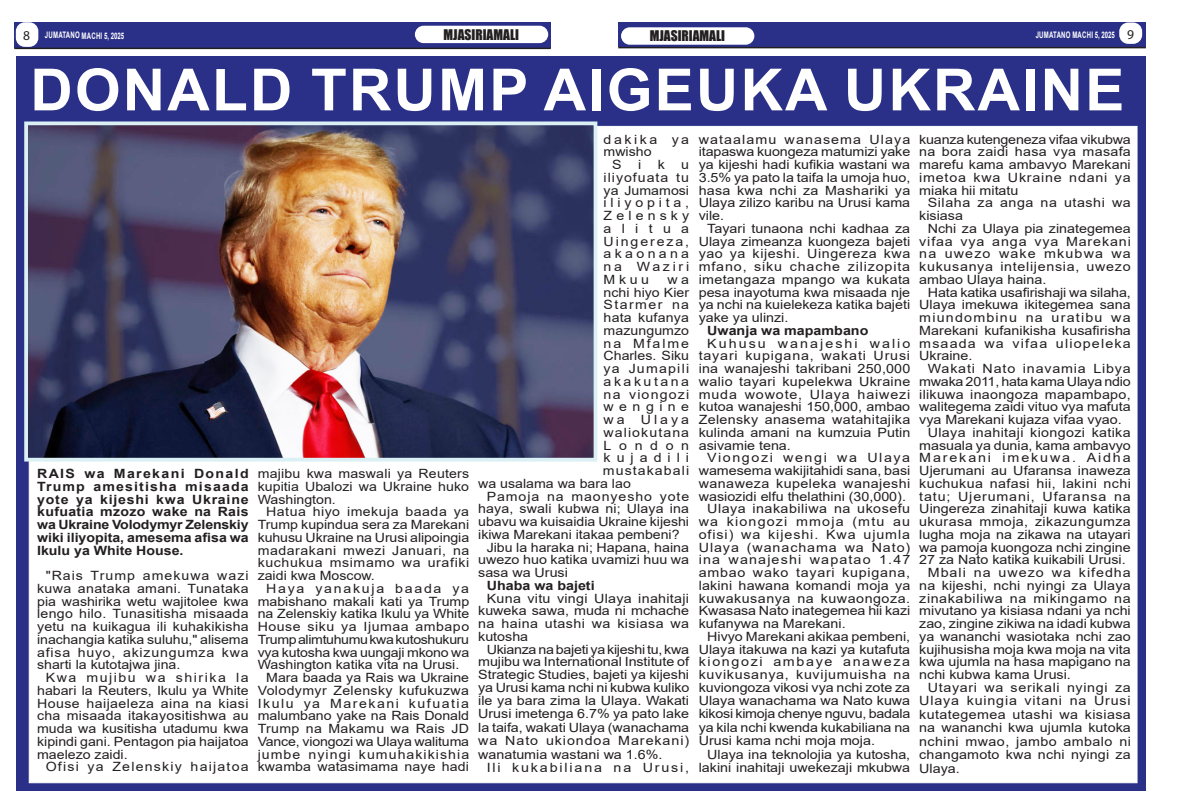
<style>
.page{position:relative;width:1191px;height:808px;background:#fff}
.page>*{position:absolute;margin:0;border:0;box-sizing:border-box;transform-origin:0 0}
.Headline{font:700 58.2px "Arial";letter-spacing:.035em;color:#fff}
.t1{font:13.5px "Impact";color:#231f20}
.t2{font:13.5px "Myriad Pro";color:#231f20}
.Bocy_text{font:12.75px/12.8px "Arial";color:#231f20;text-align:justify;scale:1.12 1}
.Bocy_text-2{font:12.75px/12.8px "Arial";color:#231f20;text-align:justify;scale:1.11 1}
.Bocy_text-3{font:700 12.75px/12.8px "Arial";color:#231f20;text-align:justify;scale:1.11 1}
.Bocy_text-4{font:700 12.75px "Arial";color:#231f20;scale:1.12 1}
.Bocy_text-5{font:12.75px/12.8px "Arial";letter-spacing:.04em;color:#231f20;scale:1.12 1}
.Bocy_text-6{font:12.75px "Arial";letter-spacing:.085em;color:#231f20;scale:1.11 1}
.Bocy_text-7{font:12.75px "Arial";letter-spacing:.075em;color:#231f20;scale:1.11 1}
.Bocy_text-8{font:12.75px "Arial";letter-spacing:.13em;color:#231f20;scale:1.12 1}
.Bocy_text-9{font:12.75px/12.8px "Arial";letter-spacing:.18em;color:#231f20;scale:1.11 1}
.Bocy_text-10{font:12.75px "Arial";letter-spacing:.425em;color:#231f20;scale:1.11 1}
.t3{font:700 9px "Arial";letter-spacing:.035em;color:#fff;scale:.67 1}
.s1{font-family:"Myriad Pro";font-weight:400;font-size:13.5px;color:#231f20}
</style>
<div class="page">
<div style="left:618px;top:22px;width:527px;height:25px;background:#2a3088"></div>
<div style="left:14px;top:22px;width:537px;height:26px;background:#2a3088"></div>
<div style="left:415px;top:26px;width:133px;height:17px;background:#fff;border-radius:9px"></div>
<div style="left:621px;top:27px;width:133px;height:18px;background:#fff;border-radius:9px"></div>
<hr style="left:14px;top:48px;width:537px;height:1px;background:#231f20">
<div style="left:16px;top:22px;width:22px;height:25px;background:#fff;border-radius:9px"></div>
<div style="left:1119px;top:23px;width:23px;height:21px;background:#fff;border-radius:9px"></div>
<hr style="left:618px;top:47px;width:527px;height:1px;background:#231f20">
<div style="left:16px;top:57px;width:1130px;height:734px;background:#2a3088"></div>
<div style="left:29px;top:126px;width:1108px;height:657px;background:#fff;border:1px solid #fff"></div>
<img style="left:29px;top:126px;width:563px;height:330px">
<div style="left:24px;top:121px;width:573px;height:340px;border:4px solid #daf0f4"></div>
<p class="t2" style="left:23px;top:27px;width:8px">8</p>
<p class="t1" style="left:443px;top:24px;width:77px">MJASIRIAMALI</p>
<p class="t1" style="left:649px;top:26px;width:77px">MJASIRIAMALI</p>
<p class="t3" style="left:45px;top:29px;width:120px">JUMATANO MACHI 5, 2025</p>
<p class="t3" style="left:1035px;top:28px;width:148px">JUMATANO MACHI 5, 2025 <span class="s1">9</span></p>
<p class="Headline" style="left:30px;top:49px;width:1095px">DONALD TRUMP AIGEUKA UKRAINE</p>
<p class="Bocy_text-3" style="left:37px;top:467px;width:192px">RAIS wa Marekani Donald Trump amesitisha misaada yote ya kijeshi kwa Ukraine kufuatia mzozo wake na Rais wa Ukraine Volodymyr Zelenskiy wiki iliyopita, amesema afisa wa Ikulu ya White House.</p>
<p class="Bocy_text-2" style="left:37px;top:569px;width:192px;text-indent:9px">"Rais Trump amekuwa wazi kuwa anataka amani. Tunataka pia washirika wetu wajitolee kwa lengo hilo. Tunasitisha misaada yetu na kuikagua ili kuhakikisha inachangia katika suluhu," alisema afisa huyo, akizungumza kwa sharti la kutotajwa jina.</p>
<p class="Bocy_text-2" style="left:37px;top:671px;width:192px;text-indent:9px">Kwa mujibu wa shirika la habari la Reuters, Ikulu ya White House haijaeleza aina na kiasi cha misaada itakayositishwa au muda wa kusitisha utadumu kwa kipindi gani. Pentagon pia haijatoa maelezo zaidi.</p>
<p class="Bocy_text-6" style="left:46px;top:758px;width:184px">Ofisi ya Zelenskiy haijatoa</p>
<p class="Bocy_text-2" style="left:258px;top:467px;width:192px">majibu kwa maswali ya Reuters kupitia Ubalozi wa Ukraine huko Washington.</p>
<p class="Bocy_text-2" style="left:258px;top:505px;width:192px;text-indent:9px">Hatua hiyo imekuja baada ya Trump kupindua sera za Marekani kuhusu Ukraine na Urusi alipoingia madarakani mwezi Januari, na kuchukua msimamo wa urafiki zaidi kwa Moscow.</p>
<p class="Bocy_text-2" style="left:258px;top:582px;width:192px;text-indent:9px">Haya yanakuja baada ya mabishano makali kati ya Trump na Zelenskiy katika Ikulu ya White House siku ya Ijumaa ambapo Trump alimtuhumu kwa kutoshukuru vya kutosha kwa uungaji mkono wa Washington katika vita na Urusi.</p>
<p class="Bocy_text-2" style="left:258px;top:671px;width:192px;text-indent:9px">Mara baada ya Rais wa Ukraine Volodymyr Zelensky kufukuzwa Ikulu ya Marekani kufuatia malumbano yake na Rais Donald Trump na Makamu wa Rais JD Vance, viongozi wa Ulaya walituma jumbe nyingi kumuhakikishia kwamba watasimama naye hadi</p>
<p class="Bocy_text-9" style="left:603px;top:133px;width:79px">dakika ya mwisho</p>
<p class="Bocy_text-2" style="left:612px;top:158px;width:10px">S</p>
<p class="Bocy_text-2" style="left:638px;top:158px;width:4px">i</p>
<p class="Bocy_text-2" style="left:657px;top:158px;width:8px">k</p>
<p class="Bocy_text-2" style="left:603px;top:158px;width:79px;text-indent:78px">u iliyofuata tu ya Jumamosi iliyopita, Zelensky alitua Uingereza, akaonana na Waziri Mkuu</p>
<p class="Bocy_text-2" style="left:603px;top:273px;width:79px;text-indent:64px">w a nchi hiyo Kier Starmer na hata kufanya mazungumzo na Mfalme Charles. Siku ya Jumapili akakutana na viongozi wengine wa</p>
<p class="Bocy_text-2" style="left:641px;top:413px;width:45px">Ulaya</p>
<p class="Bocy_text-7" style="left:603px;top:424px;width:79px">waliokutana</p>
<p class="Bocy_text-2" style="left:603px;top:439px;width:79px">London</p>
<p class="Bocy_text-10" style="left:603px;top:449px;width:78px">kujadili</p>
<p class="Bocy_text-7" style="left:603px;top:462px;width:79px">mustakabali</p>
<p class="Bocy_text-2" style="left:478px;top:477px;width:139px">wa usalama wa bara lao</p>
<p class="Bocy_text-2" style="left:478px;top:490px;width:192px;text-indent:9px">Pamoja na maonyesho yote haya, swali kubwa ni; Ulaya ina ubavu wa kuisaidia Ukraine kijeshi ikiwa Marekani itakaa pembeni?</p>
<p class="Bocy_text-2" style="left:478px;top:541px;width:191px;text-indent:9px">Jibu la haraka ni; Hapana, haina uwezo huo katika uvamizi huu wa sasa wa Urusi</p>
<p class="Bocy_text-4" style="left:487px;top:576px;width:98px">Uhaba wa bajeti</p>
<p class="Bocy_text" style="left:478px;top:592px;width:190px;text-indent:9px">Kuna vitu vingi Ulaya inahitaji kuweka sawa, muda ni mchache na haina utashi wa kisiasa wa kutosha</p>
<p class="Bocy_text" style="left:478px;top:642px;width:190px;line-height:13.1px;text-indent:9px">Ukianza na bajeti ya kijeshi tu, kwa mujibu wa International Institute of Strategic Studies, bajeti ya kijeshi ya Urusi kama nchi ni kubwa kuliko ile ya bara zima la Ulaya. Wakati Urusi imetenga 6.7% ya pato lake la taifa, wakati Ulaya (wanachama wa Nato ukiondoa Marekani) wanatumia wastani wa 1.6%.</p>
<p class="Bocy_text-8" style="left:487px;top:759px;width:182px">Ili kukabiliana na Urusi,</p>
<p class="Bocy_text" style="left:698px;top:133px;width:190px">wataalamu wanasema Ulaya itapaswa kuongeza matumizi yake ya kijeshi hadi kufikia wastani wa 3.5% ya pato la taifa la umoja huo, hasa kwa nchi za Mashariki ya Ulaya zilizo karibu na Urusi kama vile.</p>
<p class="Bocy_text" style="left:698px;top:222px;width:190px;text-indent:9px">Tayari tunaona nchi kadhaa za Ulaya zimeanza kuongeza bajeti yao ya kijeshi. Uingereza kwa mfano, siku chache zilizopita imetangaza mpango wa kukata pesa inayotuma kwa misaada nje ya nchi na kuielekeza katika bajeti yake ya ulinzi.</p>
<p class="Bocy_text-4" style="left:707px;top:321px;width:145px">Uwanja wa mapambano</p>
<p class="Bocy_text" style="left:698px;top:337px;width:190px;text-indent:9px">Kuhusu wanajeshi walio tayari kupigana, wakati Urusi ina wanajeshi takribani 250,000 walio tayari kupelekwa Ukraine muda wowote, Ulaya haiwezi kutoa wanajeshi 150,000, ambao Zelensky anasema watahitajika kulinda amani na kumzuia Putin asivamie tena.</p>
<p class="Bocy_text" style="left:698px;top:451px;width:190px;text-indent:9px">Viongozi wengi wa Ulaya wamesema wakijitahidi sana, basi wanaweza kupeleka wanajeshi wasiozidi elfu thelathini (30,000).</p>
<p class="Bocy_text" style="left:698px;top:502px;width:190px;text-indent:9px">Ulaya inakabiliwa na ukosefu wa kiongozi mmoja (mtu au ofisi) wa kijeshi. Kwa ujumla Ulaya (wanachama wa Nato) ina wanajeshi wapatao 1.47 ambao wako tayari kupigana, lakini hawana komandi moja ya kuwakusanya na kuwaongoza.<br>Kwasasa Nato inategemea hii kazi kufanywa na Marekani.</p>
<p class="Bocy_text" style="left:698px;top:630px;width:190px;line-height:13px;text-indent:9px">Hivyo Marekani akikaa pembeni, Ulaya itakuwa na kazi ya kutafuta kiongozi ambaye anaweza kuvikusanya, kuvijumuisha na kuviongoza vikosi vya nchi zote za Ulaya wanachama wa Nato kuwa kikosi kimoja chenye nguvu, badala ya kila nchi kwenda kukabiliana na Urusi kama nchi moja moja.</p>
<p class="Bocy_text" style="left:698px;top:747px;width:190px;line-height:13.5px;text-align:right">Ulaya ina teknolojia ya kutosha, lakini inahitaji uwekezaji mkubwa</p>
<p class="Bocy_text" style="left:919px;top:133px;width:190px">kuanza kutengeneza vifaa vikubwa na bora zaidi hasa vya masafa marefu kama ambavyo Marekani imetoa kwa Ukraine ndani ya miaka hii mitatu</p>
<p class="Bocy_text-5" style="left:919px;top:196px;width:190px;text-indent:9px">Silaha za anga na utashi wa kisiasa</p>
<p class="Bocy_text" style="left:919px;top:222px;width:190px;text-indent:9px">Nchi za Ulaya pia zinategemea vifaa vya anga vya Marekani na uwezo wake mkubwa wa kukusanya intelijensia, uwezo ambao Ulaya haina.</p>
<p class="Bocy_text" style="left:919px;top:286px;width:190px;text-indent:9px">Hata katika usafirishaji wa silaha, Ulaya imekuwa ikitegemea sana miundombinu na uratibu wa Marekani kufanikisha kusafirisha msaada wa vifaa uliopeleka Ukraine.</p>
<p class="Bocy_text" style="left:919px;top:362px;width:190px;text-indent:9px">Wakati Nato inavamia Libya mwaka 2011, hata kama Ulaya ndio ilikuwa inaongoza mapambapo, walitegema zaidi vituo vya mafuta vya Marekani kujaza vifaa vyao.</p>
<p class="Bocy_text" style="left:919px;top:426px;width:190px;text-indent:9px">Ulaya inahitaji kiongozi katika masuala ya dunia, kama ambavyo Marekani imekuwa. Aidha Ujerumani au Ufaransa inaweza kuchukua nafasi hii, lakini nchi tatu; Ujerumani, Ufaransa na Uingereza zinahitaji kuwa katika ukurasa mmoja, zikazungumza lugha moja na zikawa na utayari wa pamoja kuongoza nchi zingine 27 za Nato katika kuikabili Urusi.</p>
<p class="Bocy_text" style="left:919px;top:566px;width:190px;text-indent:9px">Mbali na uwezo wa kifedha na kijeshi, nchi nyingi za Ulaya zinakabiliwa na mikingamo na mivutano ya kisiasa ndani ya nchi zao, zingine zikiwa na idadi kubwa ya wananchi wasiotaka nchi zao kujihusisha moja kwa moja na vita kwa ujumla na hasa mapigano na nchi kubwa kama Urusi.</p>
<p class="Bocy_text" style="left:919px;top:680px;width:190px;line-height:13.5px;text-indent:9px">Utayari wa serikali nyingi za Ulaya kuingia vitani na Urusi kutategemea utashi wa kisiasa na wananchi kwa ujumla kutoka nchini mwao, jambo ambalo ni changamoto kwa nchi nyingi za Ulaya.</p>
</div>
